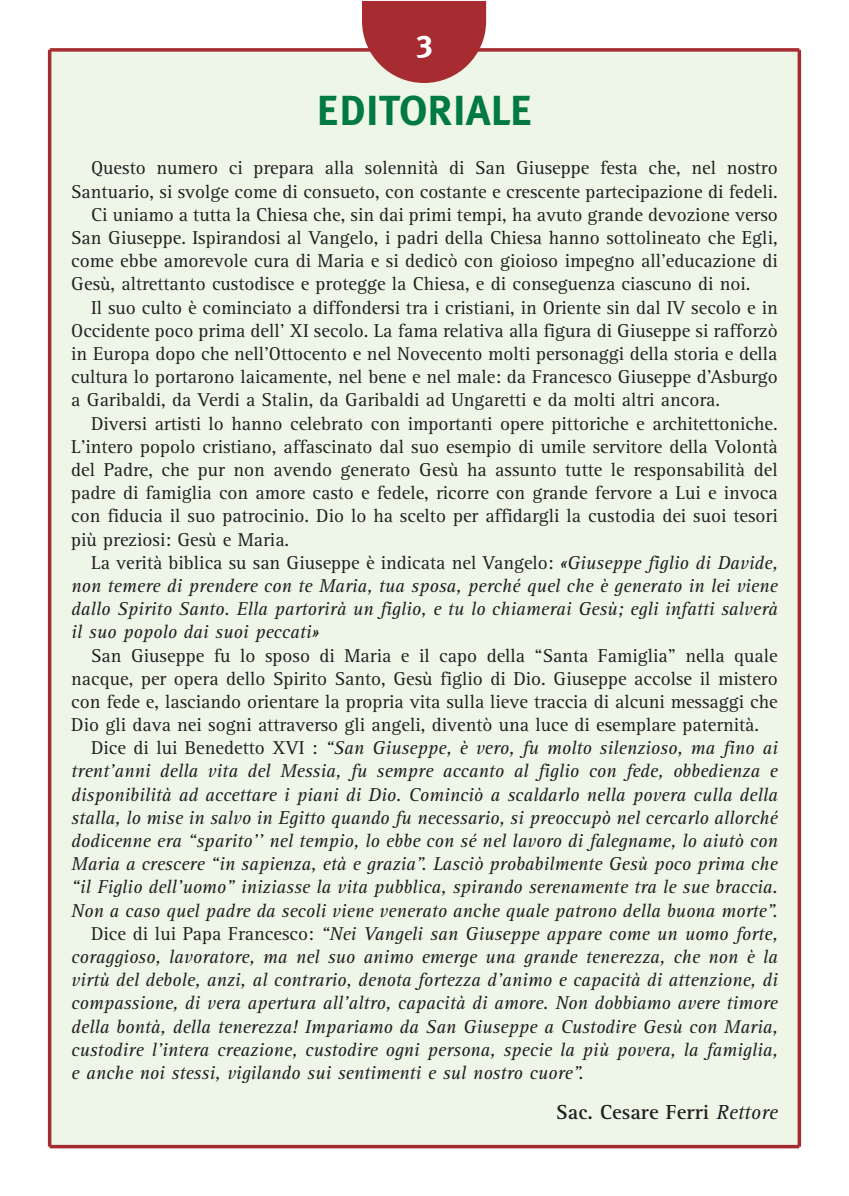
<style>
.page{position:relative;width:849px;height:1196px;background:#fff}
.page>*{position:absolute;margin:0;border:0;box-sizing:border-box;transform-origin:0 0}
.t1{font:700 42px "Meta Plus";color:#007943}
.t2{font:31.5px "Meta Plus Bold Caps";color:#fff}
.t3{font:700 21px "Rotis Serif";color:#231f20}
.t4{font:19.25px "Rotis Serif";color:#231f20}
.t5{font:italic 19.25px "Rotis Serif";color:#231f20}
.s1{font-style:italic}
.s2{font-style:normal}
.s3{font-weight:400;font-style:italic}
</style>
<div class="page">
<div style="left:50px;top:50px;width:749px;height:1096px;background:#eef6e8"></div>
<svg style="left:50px;top:48px;width:749px;height:4px"></svg>
<hr style="left:48px;top:50px;width:3px;height:1096px;background:#a72c31">
<hr style="left:797px;top:50px;width:3px;height:1096px;background:#a72c31">
<svg style="left:50px;top:1144px;width:749px;height:4px;fill:#a72c31"></svg>
<svg style="left:362px;top:1px;width:124px;height:82px"></svg>
<h2 class="t2" style="left:416px;top:28px;width:18px">3</h2>
<h1 class="t1" style="left:316px;top:94px;width:217px">EDITORIALE</h1>
<p class="t4" style="left:91px;top:161px;width:688px">Questo numero ci prepara alla solennità di San Giuseppe festa che, nel nostro</p>
<p class="t4" style="left:71px;top:184px;width:707px">Santuario, si svolge come di consueto, con costante e crescente partecipazione di fedeli.</p>
<p class="t4" style="left:91px;top:207px;width:688px">Ci uniamo a tutta la Chiesa che, sin dai primi tempi, ha avuto grande devozione verso</p>
<p class="t4" style="left:71px;top:230px;width:707px">San Giuseppe. Ispirandosi al Vangelo, i padri della Chiesa hanno sottolineato che Egli,</p>
<p class="t4" style="left:71px;top:254px;width:707px">come ebbe amorevole cura di Maria e si dedicò con gioioso impegno all'educazione di</p>
<p class="t4" style="left:71px;top:277px;width:680px">Gesù, altrettanto custodisce e protegge la Chiesa, e di conseguenza ciascuno di noi.</p>
<p class="t4" style="left:91px;top:300px;width:688px">Il suo culto è cominciato a diffondersi tra i cristiani, in Oriente sin dal IV secolo e in</p>
<p class="t4" style="left:71px;top:323px;width:707px">Occidente poco prima dell’ XI secolo. La fama relativa alla figura di Giuseppe si rafforzò</p>
<p class="t4" style="left:71px;top:346px;width:707px">in Europa dopo che nell’Ottocento e nel Novecento molti personaggi della storia e della</p>
<p class="t4" style="left:71px;top:370px;width:708px">cultura lo portarono laicamente, nel bene e nel male: da Francesco Giuseppe d’Asburgo</p>
<p class="t4" style="left:71px;top:393px;width:650px">a Garibaldi, da Verdi a Stalin, da Garibaldi ad Ungaretti e da molti altri ancora.</p>
<p class="t4" style="left:91px;top:416px;width:688px">Diversi artisti lo hanno celebrato con importanti opere pittoriche e architettoniche.</p>
<p class="t4" style="left:71px;top:439px;width:707px">L'intero popolo cristiano, affascinato dal suo esempio di umile servitore della Volontà</p>
<p class="t4" style="left:71px;top:462px;width:707px">del Padre, che pur non avendo generato Gesù ha assunto tutte le responsabilità del</p>
<p class="t4" style="left:71px;top:486px;width:707px">padre di famiglia con amore casto e fedele, ricorre con grande fervore a Lui e invoca</p>
<p class="t4" style="left:71px;top:509px;width:707px">con fiducia il suo patrocinio. Dio lo ha scelto per affidargli la custodia dei suoi tesori</p>
<p class="t4" style="left:71px;top:532px;width:219px">più preziosi: Gesù e Maria.</p>
<p class="t4" style="left:91px;top:555px;width:688px">La verità biblica su san Giuseppe è indicata nel Vangelo: <span class="s1">«Giuseppe figlio di Davide,</span></p>
<p class="t5" style="left:71px;top:578px;width:707px">non temere di prendere con te Maria, tua sposa, perché quel che è generato in lei viene</p>
<p class="t5" style="left:71px;top:601px;width:707px">dallo Spirito Santo. Ella partorirà un figlio, e tu lo chiamerai Gesù; egli infatti salverà</p>
<p class="t5" style="left:71px;top:625px;width:249px">il suo popolo dai suoi peccati»</p>
<p class="t4" style="left:91px;top:648px;width:688px">San Giuseppe fu lo sposo di Maria e il capo della “Santa Famiglia” nella quale</p>
<p class="t4" style="left:71px;top:671px;width:707px">nacque, per opera dello Spirito Santo, Gesù figlio di Dio. Giuseppe accolse il mistero</p>
<p class="t4" style="left:71px;top:694px;width:707px">con fede e, lasciando orientare la propria vita sulla lieve traccia di alcuni messaggi che</p>
<p class="t4" style="left:71px;top:717px;width:689px">Dio gli dava nei sogni attraverso gli angeli, diventò una luce di esemplare paternità.</p>
<p class="t5" style="left:91px;top:741px;width:688px"><span class="s2">Dice di lui Benedetto XVI :</span> “San Giuseppe, è vero, fu molto silenzioso, ma fino ai</p>
<p class="t5" style="left:71px;top:764px;width:707px">trent’anni della vita del Messia, fu sempre accanto al figlio con fede, obbedienza e</p>
<p class="t5" style="left:71px;top:787px;width:707px">disponibilità ad accettare i piani di Dio. Cominciò a scaldarlo nella povera culla della</p>
<p class="t5" style="left:71px;top:810px;width:707px">stalla, lo mise in salvo in Egitto quando fu necessario, si preoccupò nel cercarlo allorché</p>
<p class="t5" style="left:71px;top:833px;width:707px">dodicenne era “sparito’’ nel tempio, lo ebbe con sé nel lavoro di falegname, lo aiutò con</p>
<p class="t5" style="left:71px;top:857px;width:707px">Maria a crescere “in sapienza, età e grazia”. Lasciò probabilmente Gesù poco prima che</p>
<p class="t5" style="left:71px;top:880px;width:708px">“il Figlio dell’uomo” iniziasse la vita pubblica, spirando serenamente tra le sue braccia.</p>
<p class="t5" style="left:71px;top:903px;width:707px">Non a caso quel padre da secoli viene venerato anche quale patrono della buona morte”.</p>
<p class="t5" style="left:91px;top:926px;width:688px"><span class="s2">Dice di lui Papa Francesco:</span> “Nei Vangeli san Giuseppe appare come un uomo forte,</p>
<p class="t5" style="left:71px;top:949px;width:707px">coraggioso, lavoratore, ma nel suo animo emerge una grande tenerezza, che non è la</p>
<p class="t5" style="left:71px;top:972px;width:707px">virtù del debole, anzi, al contrario, denota fortezza d’animo e capacità di attenzione, di</p>
<p class="t5" style="left:71px;top:996px;width:707px">compassione, di vera apertura all’altro, capacità di amore. Non dobbiamo avere timore</p>
<p class="t5" style="left:71px;top:1019px;width:707px">della bontà, della tenerezza! Impariamo da San Giuseppe a Custodire Gesù con Maria,</p>
<p class="t5" style="left:71px;top:1042px;width:707px">custodire l’intera creazione, custodire ogni persona, specie la più povera, la famiglia,</p>
<p class="t5" style="left:71px;top:1065px;width:514px">e anche noi stessi, vigilando sui sentimenti e sul nostro cuore”.</p>
<p class="t3" style="left:556px;top:1104px;width:223px">Sac. Cesare Ferri <span class="s3">Rettore</span></p>
</div>
